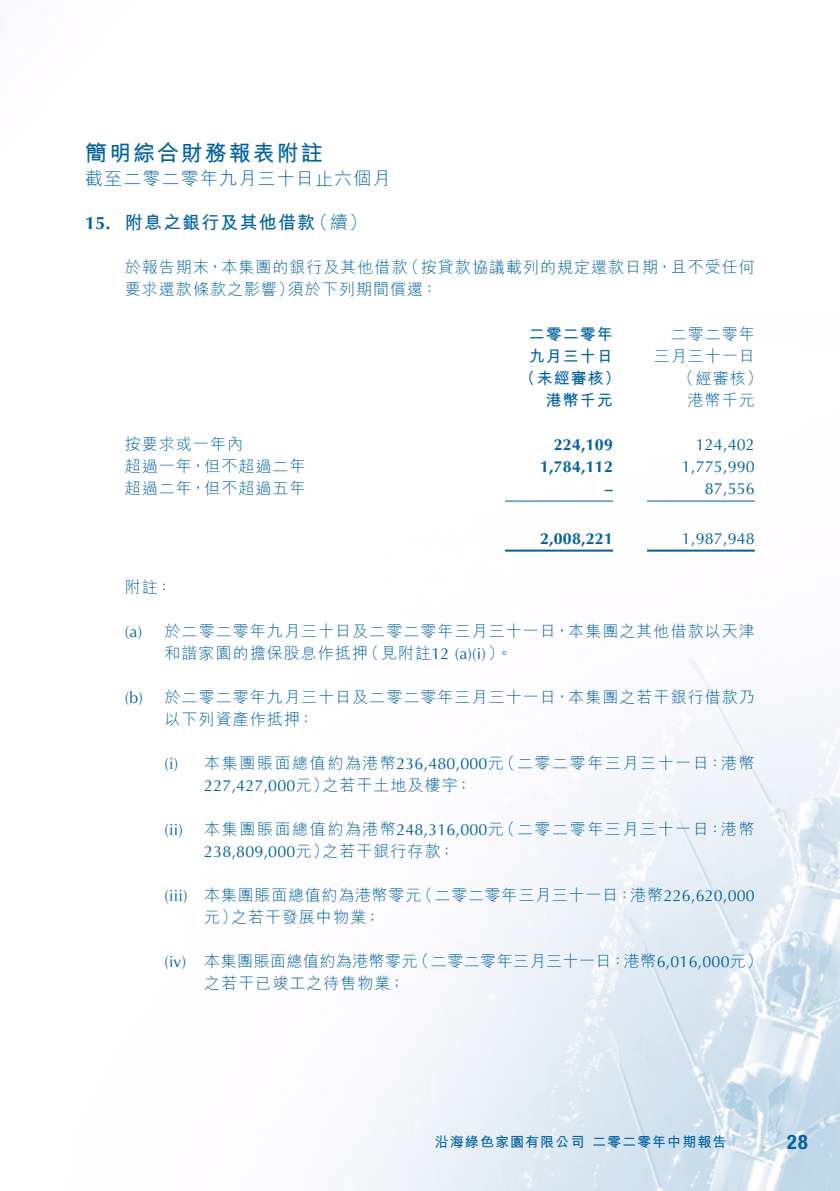
<style>
.page{position:relative;width:840px;height:1191px;background:#fff}
.page>*{position:absolute;margin:0;border:0;box-sizing:border-box;transform-origin:0 0}
.Heading_1{font:700 22px "M Hei HK";letter-spacing:.09em;color:#00619c}
.t1{font:700 condensed 20px "Helvetica Neue LT Std";color:#00619c}
.Body_Text{font:300 18px "M Hei HK";letter-spacing:.065em;color:#00619c}
.Notes_HD1{font:700 18px "M Hei HK";letter-spacing:.065em;color:#00619c}
.Notes_HD1-2{font:300 18px "M Hei HK";color:#00619c}
.Notes_HD1-3{font:700 18px "Optima LT Std";color:#00619c}
.Notes{font:300 16px/22px "M Hei HK";letter-spacing:.065em;color:#00619c}
.Notes-2{font:16px "Optima LT Std";letter-spacing:.015em;color:#00619c}
.Notes-3{font:300 16px "M Hei HK";letter-spacing:.1em;color:#00619c}
.Notes-4{font:300 16px "M Hei HK";letter-spacing:.045em;color:#00619c}
.Notes-5{font:300 16px "M Hei HK";letter-spacing:.025em;color:#00619c}
.Notes-6{font:700 16px "Optima LT Std";letter-spacing:.015em;color:#00619c}
.Notes-7{font:700 16px "M Hei HK";letter-spacing:.065em;color:#00619c}
.t2{font:700 14px "M Hei HK";letter-spacing:.075em;color:#00619c}
.s1{font-family:"M Hei HK";font-weight:300}
.s2{font-family:"Optima LT Std";font-weight:400}
</style>
<div class="page">
<img style="left:361px;top:500px;width:478px;height:691px">
<hr style="left:505px;top:500px;width:107px;height:1px;background:#00619c">
<hr style="left:646px;top:500px;width:108px;height:1px;background:#00619c">
<hr style="left:505px;top:549px;width:107px;height:2px;background:#00619c">
<hr style="left:646px;top:549px;width:108px;height:2px;background:#00619c">
<p class="Heading_1" style="left:85px;top:137px;width:239px">簡明綜合財務報表附註</p>
<p class="Body_Text" style="left:85px;top:170px;width:307px">截至二零二零年九月三十日止六個月</p>
<p class="Notes_HD1-2" style="left:310px;top:214px;width:59px">（續(</p>
<p class="Notes_HD1" style="left:125px;top:210px;width:192px">附息之銀行及其他借款</p>
<p class="Notes_HD1-3" style="left:85px;top:213px;width:27px">15.</p>
<p class="Notes" style="left:403px;top:256px;width:353px">（按貸款協議載列的規定還款日期，且不受任何</p>
<p class="Notes" style="left:288px;top:256px;width:151px;text-indent:-163px">於報告期末，本集團的銀行及其他借款<br>須於下列期間償還：</p>
<p class="Notes" style="left:125px;top:278px;width:171px">要求還款條款之影響）</p>
<p class="Notes-7" style="left:528px;top:322px;width:86px">二零二零年</p>
<p class="Notes-7" style="left:528px;top:344px;width:86px">九月三十日</p>
<p class="Notes-7" style="left:518px;top:366px;width:103px">（未經審核）</p>
<p class="Notes" style="left:670px;top:322px;width:86px">二零二零年</p>
<p class="Notes" style="left:653px;top:344px;width:103px">三月三十一日</p>
<p class="Notes" style="left:677px;top:366px;width:86px">（經審核(</p>
<p class="Notes-7" style="left:545px;top:388px;width:69px">港幣千元</p>
<p class="Notes" style="left:687px;top:388px;width:69px">港幣千元</p>
<p class="Notes" style="left:125px;top:432px;width:120px">按要求或一年內</p>
<p class="Notes-6" style="left:553px;top:435px;width:61px">224,109</p>
<p class="Notes-2" style="left:695px;top:435px;width:61px">124,402</p>
<p class="Notes" style="left:125px;top:454px;width:182px">超過一年，但不超過二年</p>
<p class="Notes-6" style="left:539px;top:457px;width:74px">1,784,112</p>
<p class="Notes-2" style="left:681px;top:457px;width:74px">1,775,990</p>
<p class="Notes" style="left:125px;top:476px;width:182px">超過二年，但不超過五年</p>
<p class="Notes-6" style="left:604px;top:479px;width:9px">–</p>
<p class="Notes-2" style="left:704px;top:479px;width:51px">87,556</p>
<p class="Notes-6" style="left:539px;top:529px;width:74px">2,008,221</p>
<p class="Notes-2" style="left:681px;top:529px;width:74px">1,987,948</p>
<p class="Notes" style="left:125px;top:576px;width:49px">附註：</p>
<p class="Notes-2" style="left:125px;top:622px;width:19px">a( )</p>
<p class="Notes-2" style="left:125px;top:688px;width:20px">b( )</p>
<p class="Notes" style="left:164px;top:620px;width:591px">於二零二零年九月三十日及二零二零年三月三十一日，本集團之其他借款以天津</p>
<p class="Notes-2" style="left:363px;top:644px;width:150px"><span class="s1">（見附註</span> 1 2 ( a <span class="s1">。(</span>( i) (</p>
<p class="Notes" style="left:164px;top:642px;width:205px">和諧家園的擔保股息作抵押</p>
<p class="Notes" style="left:164px;top:686px;width:591px">於二零二零年九月三十日及二零二零年三月三十一日，本集團之若干銀行借款乃</p>
<p class="Notes" style="left:164px;top:708px;width:151px">以下列資產作抵押：</p>
<p class="Notes-2" style="left:164px;top:754px;width:15px">) i(</p>
<p class="Notes-3" style="left:499px;top:755px;width:257px">（二零二零年三月三十一日：港幣</p>
<p class="Notes-3" style="left:204px;top:755px;width:301px">本集團賬面總值約為港幣<span class="s2">236,480,000</span>元</p>
<p class="Notes-2" style="left:204px;top:776px;width:126px">227,427,000<span class="s1">元）</span></p>
<p class="Notes" style="left:322px;top:774px;width:151px">之若干土地及樓宇;</p>
<p class="Notes-2" style="left:164px;top:820px;width:20px">i i( )</p>
<p class="Notes-3" style="left:499px;top:821px;width:257px">（二零二零年三月三十一日：港幣</p>
<p class="Notes-3" style="left:204px;top:821px;width:301px">本集團賬面總值約為港幣<span class="s2">248,316,000</span>元</p>
<p class="Notes-2" style="left:204px;top:842px;width:126px">238,809,000<span class="s1">元）</span></p>
<p class="Notes" style="left:322px;top:840px;width:134px">之若干銀行存款;</p>
<p class="Notes-2" style="left:164px;top:886px;width:25px">(iii)</p>
<p class="Notes-4" style="left:416px;top:887px;width:339px">（二零二零年三月三十一日：港幣<span class="s2">226,620,000</span></p>
<p class="Notes-4" style="left:204px;top:887px;width:218px">本集團賬面總值約為港幣零元</p>
<p class="Notes" style="left:204px;top:906px;width:35px">元）</p>
<p class="Notes" style="left:231px;top:906px;width:151px">之若干發展中物業;</p>
<p class="Notes-2" style="left:164px;top:952px;width:23px">i v( )</p>
<p class="Notes-5" style="left:413px;top:953px;width:351px">（二零二零年三月三十一日：港幣<span class="s2">6,016,000</span>元(</p>
<p class="Notes-5" style="left:204px;top:953px;width:215px">本集團賬面總值約為港幣零元</p>
<p class="Notes" style="left:204px;top:972px;width:202px">之若干已竣工之待售物業;</p>
<p class="t2" style="left:434px;top:1131px;width:151px">沿海綠色家園有限公司</p>
<p class="t2" style="left:591px;top:1131px;width:136px">二零二零年中期報告</p>
<p class="t1" style="left:786px;top:1130px;width:22px">28</p>
</div>
